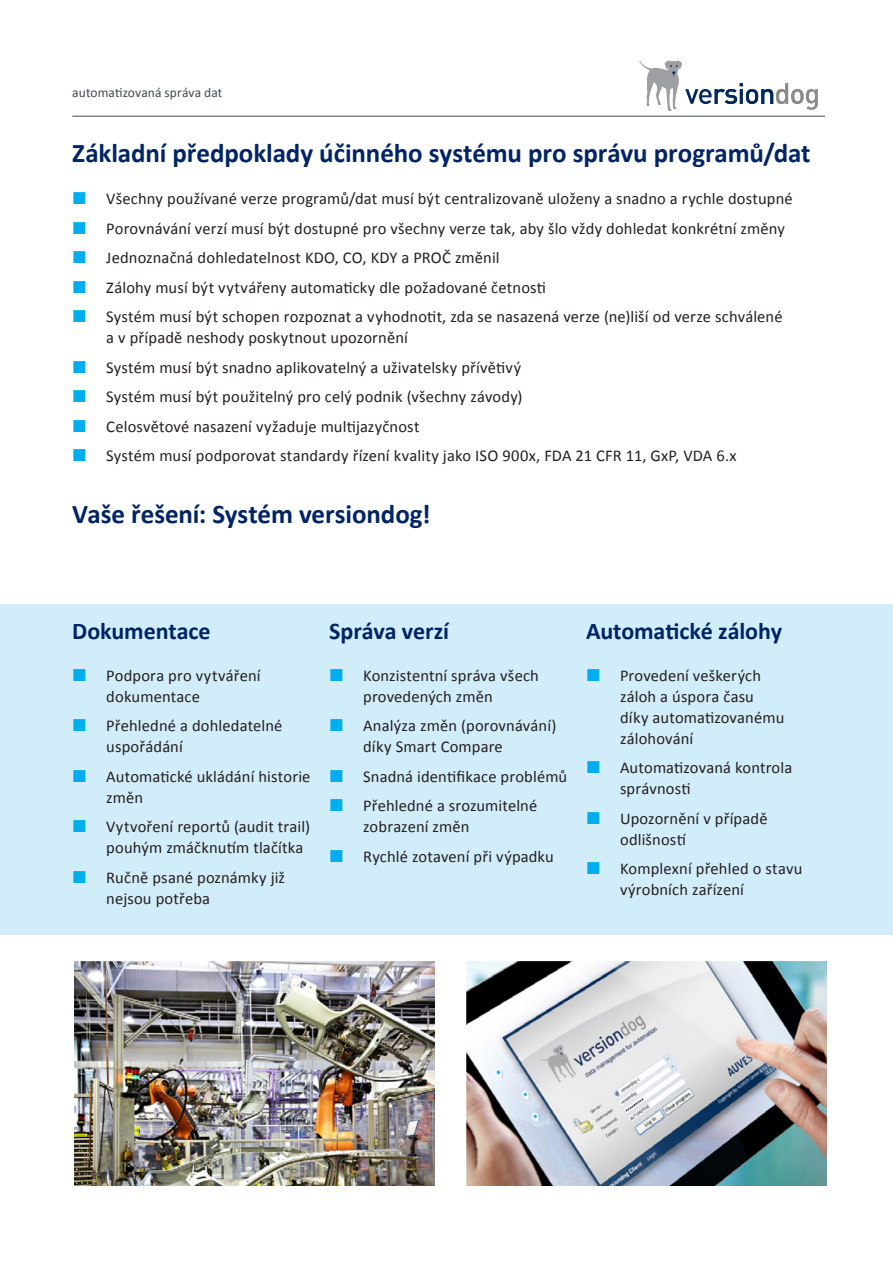
<style>
.page{position:relative;width:893px;height:1263px;background:#fff}
.page>*{position:absolute;margin:0;border:0;box-sizing:border-box;transform-origin:0 0}
.titulka_malynadpis_v{font:700 27px "Calibri";letter-spacing:-.005em;color:#012466}
.nadpisy_u_odrazek{font:700 24px "Calibri";letter-spacing:-.005em;color:#012466}
.t1{font:16.5px/21px "Calibri";letter-spacing:.01em;color:#231f20}
.t2{font:13.5px "Calibri";letter-spacing:.005em;color:#404a4b}
</style>
<div class="page">
<svg style="left:639px;top:60px;width:179px;height:51px"></svg>
<hr style="left:72px;top:116px;width:753px;height:1px;background:#6b7577">
<div style="left:0;top:604px;width:893px;height:330px;background:#d2edfa"></div>
<img style="left:75px;top:962px;width:359px;height:223px">
<img style="left:466px;top:961px;width:360px;height:224px">
<p class="t2" style="left:72px;top:84px;width:152px">automatizovaná správa dat</p>
<p class="titulka_malynadpis_v" style="left:72px;top:134px;width:740px">Základní předpoklady účinného systému pro správu programů/dat</p>
<p class="t1" style="left:106px;top:187px;width:688px">Všechny používané verze programů/dat musí být centralizovaně uloženy a snadno a rychle dostupné</p>
<p class="t1" style="left:106px;top:217px;width:680px">Porovnávání verzí musí být dostupné pro všechny verze tak, aby šlo vždy dohledat konkrétní změny</p>
<p class="t1" style="left:106px;top:246px;width:395px">Jednoznačná dohledatelnost KDO, CO, KDY a PROČ změnil</p>
<p class="t1" style="left:106px;top:276px;width:441px">Zálohy musí být vytvářeny automaticky dle požadované četnosti</p>
<p class="t1" style="left:106px;top:305px;width:678px">Systém musí být schopen rozpoznat a vyhodnotit, zda se nasazená verze (ne)liší od verze schválené a v případě neshody poskytnout upozornění</p>
<p class="t1" style="left:106px;top:356px;width:416px">Systém musí být snadno aplikovatelný a uživatelsky přívětivý</p>
<p class="t1" style="left:106px;top:385px;width:418px">Systém musí být použitelný pro celý podnik (všechny závody)</p>
<p class="t1" style="left:106px;top:415px;width:315px">Celosvětové nasazení vyžaduje multijazyčnost</p>
<p class="t1" style="left:106px;top:444px;width:632px">Systém musí podporovat standardy řízení kvality jako ISO 900x, FDA 21 CFR 11, GxP, VDA 6.x</p>
<p class="titulka_malynadpis_v" style="left:72px;top:495px;width:360px">Vaše řešení: Systém versiondog!</p>
<p class="nadpisy_u_odrazek" style="left:72px;top:614px;width:140px">Dokumentace</p>
<p class="t1" style="left:106px;top:664px;width:156px">Podpora pro vytváření dokumentace</p>
<p class="t1" style="left:106px;top:715px;width:178px">Přehledné a dohledatelné uspořádání</p>
<p class="t1" style="left:106px;top:765px;width:206px">Automatické ukládání historie změn</p>
<p class="t1" style="left:106px;top:816px;width:205px">Vytvoření reportů (audit trail) pouhým zmáčknutím tlačítka</p>
<p class="t1" style="left:106px;top:866px;width:180px">Ručně psané poznámky již nejsou potřeba</p>
<p class="nadpisy_u_odrazek" style="left:329px;top:614px;width:121px">Správa verzí</p>
<p class="t1" style="left:363px;top:664px;width:177px">Konzistentní správa všech provedených změn</p>
<p class="t1" style="left:363px;top:715px;width:195px">Analýza změn (porovnávání) díky Smart Compare</p>
<p class="t1" style="left:363px;top:765px;width:206px">Snadná identifikace problémů</p>
<p class="t1" style="left:363px;top:795px;width:176px">Přehledné a srozumitelné zobrazení změn</p>
<p class="t1" style="left:363px;top:845px;width:192px">Rychlé zotavení při výpadku</p>
<p class="nadpisy_u_odrazek" style="left:586px;top:614px;width:197px">Automatické zálohy</p>
<p class="t1" style="left:620px;top:664px;width:166px">Provedení veškerých záloh a úspora času díky automatizovanému zálohování</p>
<p class="t1" style="left:620px;top:757px;width:174px">Automatizovaná kontrola správnosti</p>
<p class="t1" style="left:620px;top:807px;width:149px">Upozornění v případě odlišností</p>
<p class="t1" style="left:620px;top:858px;width:184px">Komplexní přehled o stavu výrobních zařízení</p>
</div>
